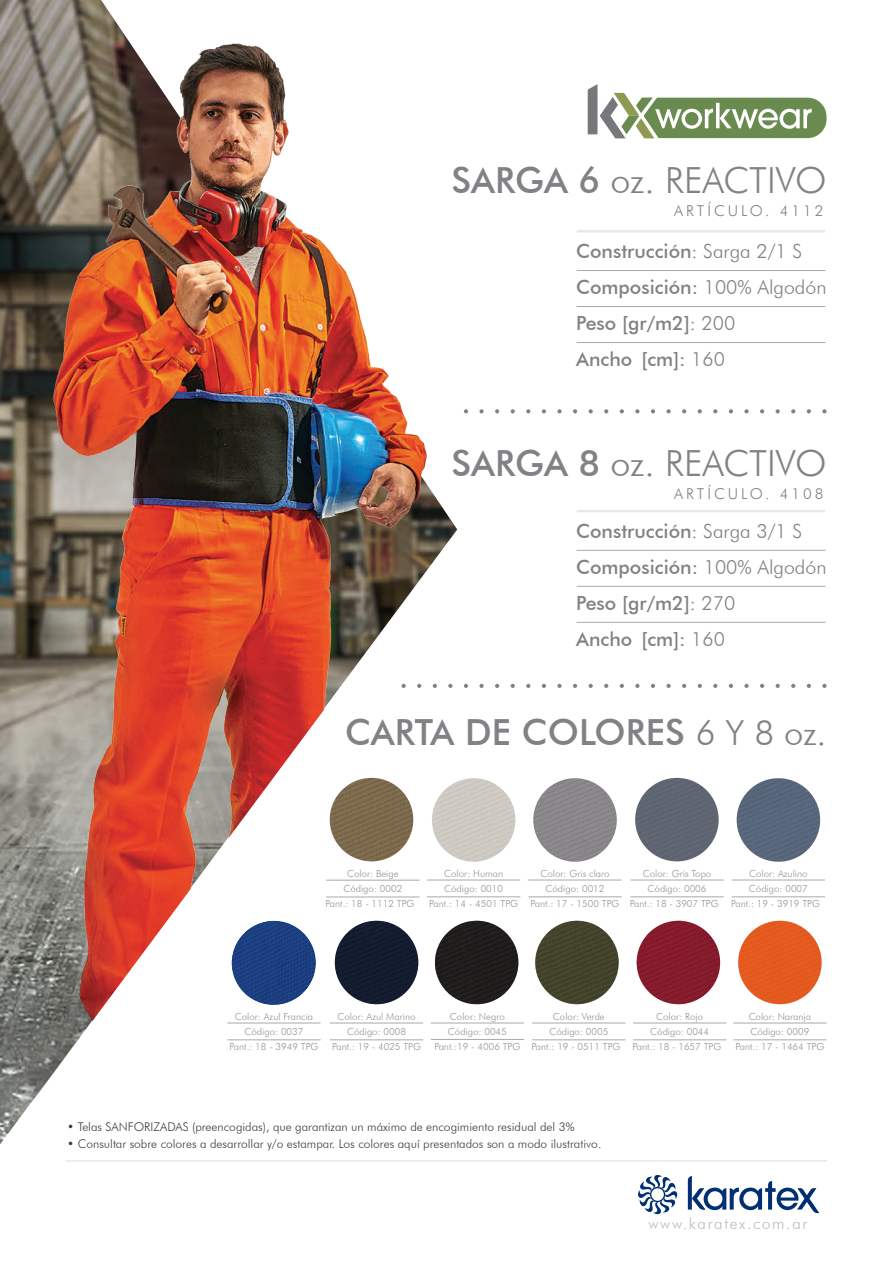
<style>
.page{position:relative;width:893px;height:1263px;background:#fff}
.page>*{position:absolute;margin:0;border:0;box-sizing:border-box;transform-origin:0 0}
.t1{font:300 36px "Futura BT";color:#808285}
.t2{font:500 36px "Futura BT";color:#808285}
.t3{font:500 19.5px/36px "Futura BT";color:#808285}
.t4{font:300 15.75px "Futura BT";letter-spacing:.1em;color:#bcbdc0}
.t5{font:300 15px "Futura BT";letter-spacing:.2em;color:#808285}
.t6{font:300 12px "Futura BT";color:#3e3e3f}
.t7{font:300 9.75px/15px "Futura BT";color:#939598;text-align:center}
.s1{font-weight:500}
.s2{font-weight:300}
.s3{font-weight:300;font-size:34.5px}
</style>
<div class="page">
<svg style="left:688px;top:1176px;width:131px;height:37px"></svg>
<svg style="left:638px;top:1175px;width:40px;height:40px"></svg>
<hr style="left:66px;top:1160px;width:761px;height:1px;background:#e6e7e9">
<svg style="left:822px;top:409px;width:4px;height:4px"></svg>
<svg style="left:807px;top:409px;width:4px;height:4px"></svg>
<svg style="left:791px;top:409px;width:4px;height:4px"></svg>
<svg style="left:776px;top:409px;width:4px;height:4px"></svg>
<svg style="left:760px;top:409px;width:4px;height:4px"></svg>
<svg style="left:744px;top:409px;width:5px;height:4px"></svg>
<svg style="left:729px;top:409px;width:4px;height:4px"></svg>
<svg style="left:713px;top:409px;width:4px;height:4px"></svg>
<svg style="left:698px;top:409px;width:4px;height:4px"></svg>
<svg style="left:682px;top:409px;width:4px;height:4px"></svg>
<svg style="left:666px;top:409px;width:5px;height:4px"></svg>
<svg style="left:651px;top:409px;width:4px;height:4px"></svg>
<svg style="left:635px;top:409px;width:4px;height:4px"></svg>
<svg style="left:620px;top:409px;width:4px;height:4px"></svg>
<svg style="left:604px;top:409px;width:4px;height:4px"></svg>
<svg style="left:589px;top:409px;width:4px;height:4px"></svg>
<svg style="left:573px;top:409px;width:4px;height:4px"></svg>
<svg style="left:557px;top:409px;width:5px;height:4px"></svg>
<svg style="left:542px;top:409px;width:4px;height:4px"></svg>
<hr style="left:532px;top:1023px;width:93px;height:1px;background:#a8a9ad">
<hr style="left:532px;top:1039px;width:93px;height:1px;background:#a8a9ad">
<img style="left:535px;top:921px;width:84px;height:83px">
<hr style="left:630px;top:880px;width:94px;height:1px;background:#a8a9ad">
<hr style="left:630px;top:896px;width:94px;height:1px;background:#a8a9ad">
<img style="left:635px;top:778px;width:84px;height:83px">
<img style="left:737px;top:778px;width:83px;height:84px">
<hr style="left:732px;top:880px;width:93px;height:1px;background:#a8a9ad">
<hr style="left:732px;top:896px;width:93px;height:1px;background:#a8a9ad">
<img style="left:534px;top:778px;width:83px;height:84px">
<hr style="left:528px;top:880px;width:94px;height:1px;background:#a8a9ad">
<hr style="left:528px;top:896px;width:94px;height:1px;background:#a8a9ad">
<hr style="left:633px;top:1023px;width:93px;height:1px;background:#a8a9ad">
<hr style="left:633px;top:1039px;width:93px;height:1px;background:#a8a9ad">
<img style="left:637px;top:921px;width:83px;height:83px">
<img style="left:738px;top:921px;width:84px;height:83px">
<hr style="left:733px;top:1023px;width:93px;height:1px;background:#a8a9ad">
<hr style="left:733px;top:1039px;width:93px;height:1px;background:#a8a9ad">
<hr style="left:577px;top:270px;width:248px;height:1px;background:#a8a9ad">
<hr style="left:577px;top:230px;width:248px;height:2px;background:#e6e7e9">
<hr style="left:577px;top:306px;width:248px;height:1px;background:#a8a9ad">
<hr style="left:577px;top:342px;width:248px;height:1px;background:#a8a9ad">
<hr style="left:577px;top:550px;width:248px;height:1px;background:#a8a9ad">
<hr style="left:577px;top:510px;width:248px;height:2px;background:#e6e7e9">
<hr style="left:577px;top:586px;width:248px;height:1px;background:#a8a9ad">
<hr style="left:577px;top:622px;width:248px;height:1px;background:#a8a9ad">
<svg style="left:822px;top:684px;width:4px;height:4px"></svg>
<svg style="left:807px;top:684px;width:4px;height:4px"></svg>
<svg style="left:791px;top:684px;width:4px;height:4px"></svg>
<svg style="left:776px;top:684px;width:4px;height:4px"></svg>
<svg style="left:760px;top:684px;width:4px;height:4px"></svg>
<svg style="left:744px;top:684px;width:5px;height:4px"></svg>
<svg style="left:729px;top:684px;width:4px;height:4px"></svg>
<svg style="left:713px;top:684px;width:4px;height:4px"></svg>
<svg style="left:698px;top:684px;width:4px;height:4px"></svg>
<svg style="left:682px;top:684px;width:4px;height:4px"></svg>
<svg style="left:666px;top:684px;width:5px;height:4px"></svg>
<svg style="left:651px;top:684px;width:4px;height:4px"></svg>
<svg style="left:635px;top:684px;width:4px;height:4px"></svg>
<svg style="left:620px;top:684px;width:4px;height:4px"></svg>
<svg style="left:604px;top:684px;width:4px;height:4px"></svg>
<svg style="left:589px;top:684px;width:4px;height:4px"></svg>
<svg style="left:573px;top:684px;width:4px;height:4px"></svg>
<svg style="left:557px;top:684px;width:5px;height:4px"></svg>
<svg style="left:542px;top:684px;width:4px;height:4px"></svg>
<svg style="left:588px;top:84px;width:238px;height:54px"></svg>
<img style="left:0;top:0;width:534px;height:1144px">
<img style="left:232px;top:921px;width:83px;height:84px">
<hr style="left:431px;top:1039px;width:93px;height:1px;background:#a8a9ad">
<h1 class="t1" style="left:452px;top:159px;width:376px"><span class="s1">SARGA 6</span> oz. REACTIVO</h1>
<h3 class="t5" style="left:674px;top:201px;width:151px">ARTÍCULO. 4112</h3>
<h2 class="t3" style="left:576px;top:233px;width:252px">Construcción<span class="s2">: Sarga 2/1 S<br></span>Composición: <span class="s2">100% Algodón<br></span>Peso [gr/m2]<span class="s2">: 200<br></span>Ancho [cm]: <span class="s2">160</span></h2>
<h1 class="t1" style="left:452px;top:442px;width:376px"><span class="s1">SARGA 8</span> oz. REACTIVO</h1>
<h3 class="t5" style="left:674px;top:484px;width:151px">ARTÍCULO. 4108</h3>
<h2 class="t3" style="left:576px;top:513px;width:252px">Construcción<span class="s2">: Sarga 3/1 S<br></span>Composición: <span class="s2">100% Algodón<br></span>Peso [gr/m2]<span class="s2">: 270<br></span>Ancho [cm]: <span class="s2">160</span></h2>
<h1 class="t2" style="left:345px;top:710px;width:483px">CARTA DE COLORES <span class="s3">6 Y 8 oz.</span></h1>
<p class="t7" style="left:326px;top:866px;width:90px">Color: Beige<br>Código: 0002<br>Pant.: 18 - 1112 TPG</p>
<p class="t7" style="left:429px;top:866px;width:90px">Color: Human<br>Código: 0010<br>Pant.: 14 - 4501 TPG</p>
<p class="t7" style="left:731px;top:866px;width:90px">Color: Azulino<br>Código: 0007<br>Pant.: 19 - 3919 TPG</p>
<p class="t7" style="left:531px;top:866px;width:90px">Color: Gris claro<br>Código: 0012<br>Pant.: 17 - 1500 TPG</p>
<p class="t7" style="left:630px;top:866px;width:90px">Color: Gris Topo<br>Código: 0006<br>Pant.: 18 - 3907 TPG</p>
<p class="t7" style="left:230px;top:1008px;width:90px">Color: Azul Francia<br>Código: 0037<br>Pant.: 18 - 3949 TPG</p>
<p class="t7" style="left:632px;top:1008px;width:90px">Color: Rojo<br>Código: 0044<br>Pant.: 18 - 1657 TPG</p>
<p class="t7" style="left:735px;top:1008px;width:90px">Color: Naranja<br>Código: 0009<br>Pant.: 17 - 1464 TPG</p>
<p class="t7" style="left:332px;top:1008px;width:90px">Color: Azul Marino<br>Código: 0008<br>Pant.: 19 - 4025 TPG</p>
<p class="t7" style="left:434px;top:1008px;width:88px">Color: Negro<br>Código: 0045<br>Pant.:19 - 4006 TPG</p>
<p class="t7" style="left:532px;top:1008px;width:90px">Color: Verde<br>Código: 0005<br>Pant.: 19 - 0511 TPG</p>
<p class="t6" style="left:67px;top:1120px;width:509px">• Telas SANFORIZADAS (preencogidas), que garantizan un máximo de encogimiento residual del 3%</p>
<p class="t6" style="left:67px;top:1136px;width:536px">• Consultar sobre colores a desarrollar y/o estampar. Los colores aquí presentados son a modo ilustrativo.</p>
<h3 class="t4" style="left:648px;top:1214px;width:160px">www.karatex.com.ar</h3>
</div>
